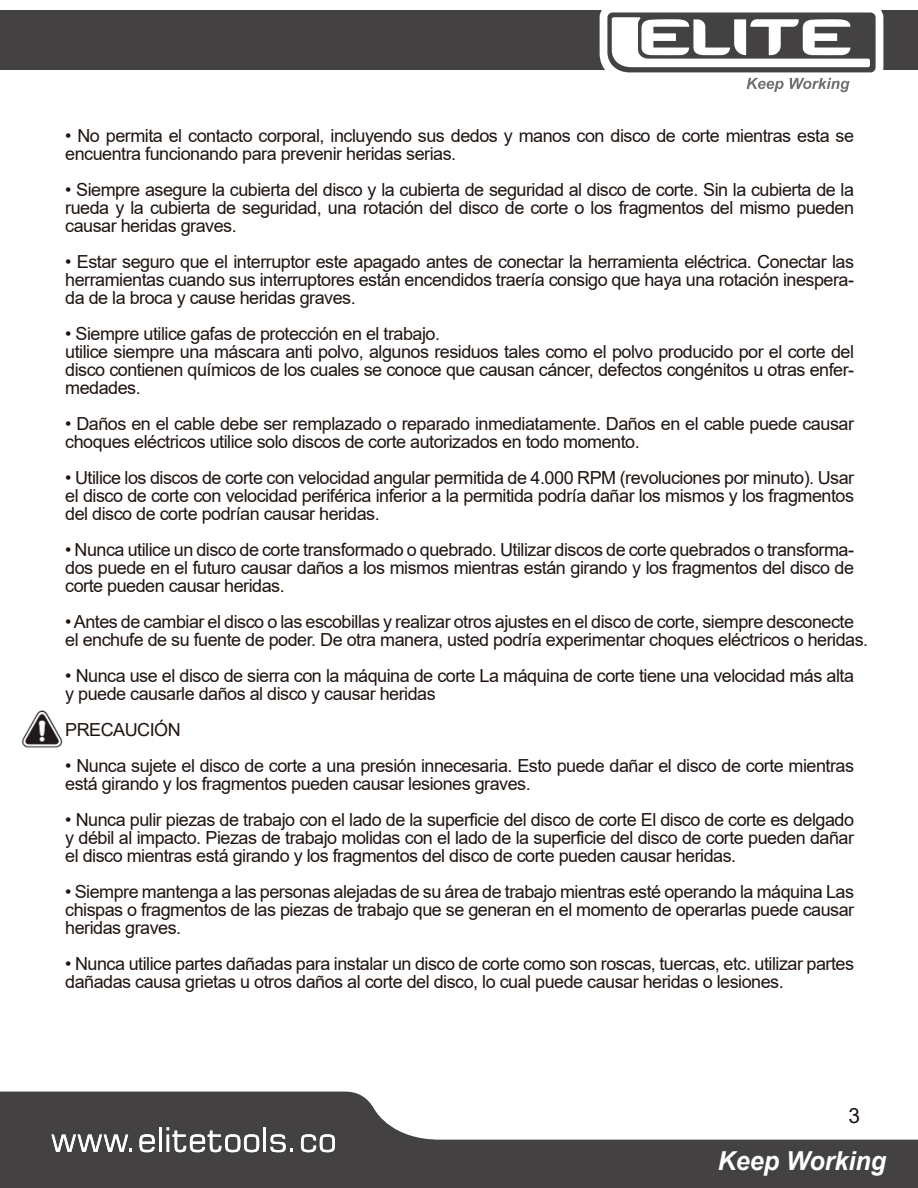
<style>
.page{position:relative;width:918px;height:1188px;background:#fff}
.page>*{position:absolute;margin:0;border:0;box-sizing:border-box;transform-origin:0 0}
.t1{font:italic 700 26.1px "Arial";color:#fff;scale:.96 1}
.t2{font:21px "Arial";color:#201410}
.t3{font:18px/18px "Arial";letter-spacing:-.03em;color:#201410}
</style>
<div class="page">
<svg style="left:0;top:1092px;width:918px;height:96px;fill:#434141"></svg>
<svg style="left:51px;top:1135px;width:80px;height:17px"></svg>
<svg style="left:139px;top:1134px;width:16px;height:18px"></svg>
<hr style="left:159px;top:1127px;width:3px;height:25px;background:#fff">
<svg style="left:167px;top:1127px;width:92px;height:25px"></svg>
<hr style="left:263px;top:1127px;width:3px;height:25px;background:#fff">
<svg style="left:270px;top:1134px;width:23px;height:18px"></svg>
<svg style="left:301px;top:1134px;width:34px;height:18px"></svg>
<div style="left:0;top:11px;width:918px;height:59px;background:#434141"></div>
<svg style="left:595px;top:10px;width:293px;height:82px"></svg>
<img style="left:21px;top:710px;width:42px;height:38px">
<p class="t3" style="left:65px;top:126px;width:790px">• No permita el contacto corporal, incluyendo sus dedos y manos con disco de corte mientras esta se encuentra funcionando para prevenir heridas serias.</p>
<p class="t3" style="left:65px;top:180px;width:790px;text-align:justify">• Siempre asegure la cubierta del disco y la cubierta de seguridad al disco de corte. Sin la cubierta de la rueda y la cubierta de seguridad, una rotación del disco de corte o los fragmentos del mismo pueden causar heridas graves.</p>
<p class="t3" style="left:65px;top:252px;width:790px;text-align:justify">• Estar seguro que el interruptor este apagado antes de conectar la herramienta eléctrica. Conectar las herramientas cuando sus interruptores están encendidos traería consigo que haya una rotación inespera&shy;da de la broca y cause heridas graves.</p>
<p class="t3" style="left:65px;top:324px;width:790px">• Siempre utilice gafas de protección en el trabajo.<br>utilice siempre una máscara anti polvo, algunos residuos tales como el polvo producido por el corte del disco contienen químicos de los cuales se conoce que causan cáncer, defectos congénitos u otras enfer&shy;medades.</p>
<p class="t3" style="left:65px;top:414px;width:790px">• Daños en el cable debe ser remplazado o reparado inmediatamente. Daños en el cable puede causar choques eléctricos utilice solo discos de corte autorizados en todo momento.</p>
<p class="t3" style="left:65px;top:468px;width:790px;text-align:justify">• Utilice los discos de corte con velocidad angular permitida de 4.000 RPM (revoluciones por minuto). Usar el disco de corte con velocidad periférica inferior a la permitida podría dañar los mismos y los fragmentos del disco de corte podrían causar heridas.</p>
<p class="t3" style="left:65px;top:540px;width:790px;text-align:justify">• Nunca utilice un disco de corte transformado o quebrado. Utilizar discos de corte quebrados o transforma&shy;dos puede en el futuro causar daños a los mismos mientras están girando y los fragmentos del disco de corte pueden causar heridas.</p>
<p class="t3" style="left:65px;top:612px;width:805px">• Antes de cambiar el disco o las escobillas y realizar otros ajustes en el disco de corte, siempre desconecte el enchufe de su fuente de poder. De otra manera, usted podría experimentar choques eléctricos o heridas.</p>
<p class="t3" style="left:65px;top:666px;width:790px">• Nunca use el disco de sierra con la máquina de corte La máquina de corte tiene una velocidad más alta y puede causarle daños al disco y causar heridas</p>
<p class="t3" style="left:65px;top:720px;width:117px">PRECAUCIÓN</p>
<p class="t3" style="left:65px;top:756px;width:790px">• Nunca sujete el disco de corte a una presión innecesaria. Esto puede dañar el disco de corte mientras está girando y los fragmentos pueden causar lesiones graves.</p>
<p class="t3" style="left:65px;top:810px;width:790px;text-align:justify">• Nunca pulir piezas de trabajo con el lado de la superficie del disco de corte El disco de corte es delgado y débil al impacto. Piezas de trabajo molidas con el lado de la superficie del disco de corte pueden dañar el disco mientras está girando y los fragmentos del disco de corte pueden causar heridas.</p>
<p class="t3" style="left:65px;top:882px;width:790px;text-align:justify">• Siempre mantenga a las personas alejadas de su área de trabajo mientras esté operando la máquina Las chispas o fragmentos de las piezas de trabajo que se generan en el momento de operarlas puede causar heridas graves.</p>
<p class="t3" style="left:65px;top:954px;width:790px">• Nunca utilice partes dañadas para instalar un disco de corte como son roscas, tuercas, etc. utilizar partes dañadas causa grietas u otros daños al corte del disco, lo cual puede causar heridas o lesiones.</p>
<p class="t2" style="left:848px;top:1101px;width:13px">3</p>
<h1 class="t1" style="left:718px;top:1143px;width:177px">Keep Working</h1>
</div>
